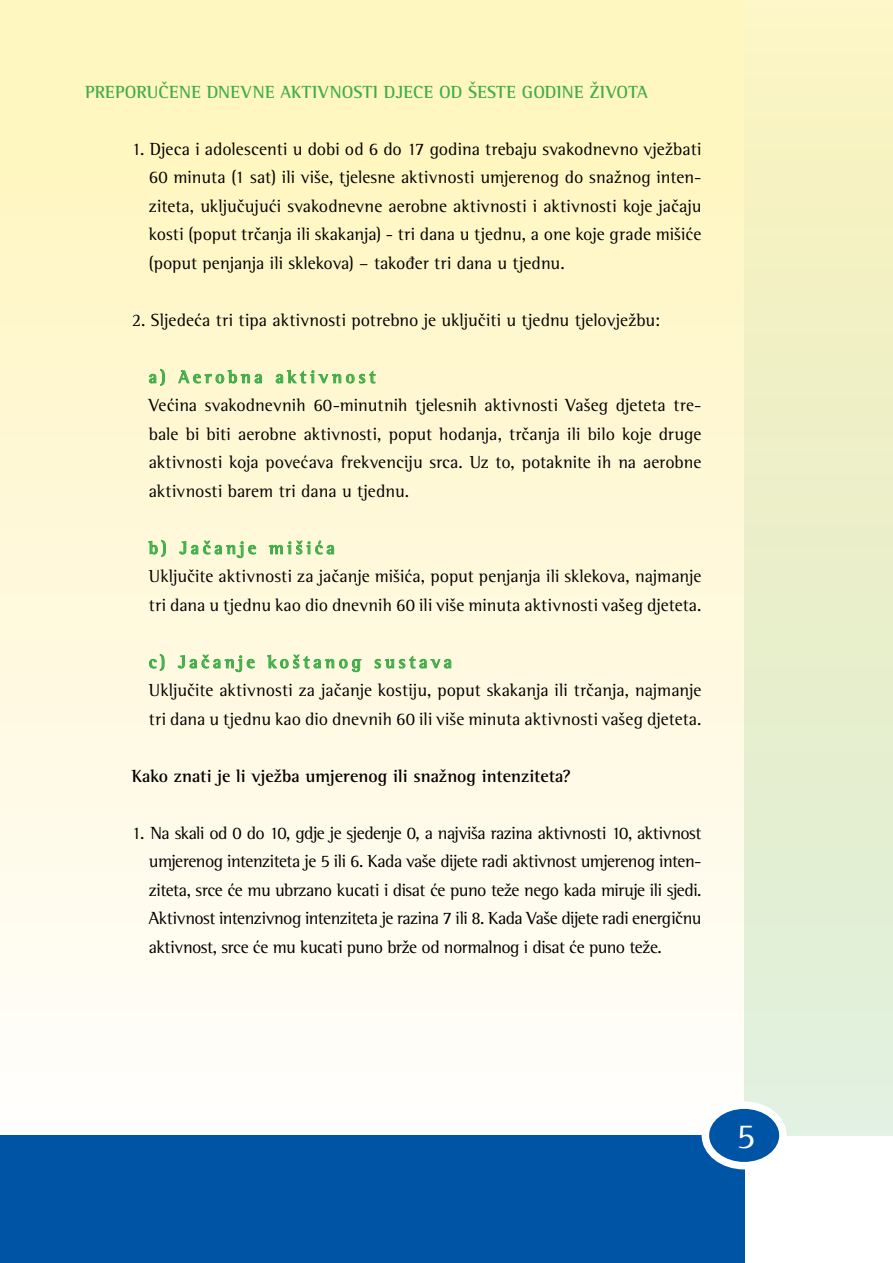
<style>
.page{position:relative;width:893px;height:1263px;background:#fff}
.page>*{position:absolute;margin:0;border:0;box-sizing:border-box;transform-origin:0 0}
.t1{font:36px "Rotis Semi Serif Pro";color:#fff}
.t2{font:18px/28.5px "Rotis Semi Serif Pro";color:#000;text-align:justify}
.t3{font:700 18px "Rotis Semi Serif Pro";letter-spacing:.18em;color:#41ad49}
.t4{font:700 18px "Rotis Semi Serif Pro";letter-spacing:.01em;color:#41ad49}
.t5{font:700 18px "Rotis Semi Serif Pro";color:#000}
</style>
<div class="page">
<div style="left:0;top:0;width:893px;height:1135px;background:linear-gradient(to bottom,#fff5ba,#fffdfc)"></div>
<div style="left:744px;top:0;width:149px;height:1135px;background:linear-gradient(to bottom,#faf3bd,#ddeedc)"></div>
<div style="left:0;top:1135px;width:744px;height:128px;background:#0054a6"></div>
<div style="left:705px;top:1105px;width:78px;height:61px;background:#0054a6;border-radius:50%"></div>
<div style="left:702px;top:1101px;width:85px;height:68px;border:8px solid #fff;border-radius:50%"></div>
<svg style="left:149px;top:368px;width:16px;height:18px"></svg>
<svg style="left:178px;top:369px;width:84px;height:15px"></svg>
<svg style="left:275px;top:369px;width:101px;height:15px;background:#d0e4ae"></svg>
<svg style="left:148px;top:539px;width:18px;height:18px"></svg>
<svg style="left:179px;top:540px;width:77px;height:18px"></svg>
<svg style="left:268px;top:540px;width:66px;height:17px"></svg>
<svg style="left:149px;top:653px;width:16px;height:18px"></svg>
<svg style="left:177px;top:654px;width:78px;height:18px"></svg>
<svg style="left:267px;top:654px;width:95px;height:18px;background:#d2e7bd"></svg>
<svg style="left:374px;top:655px;width:78px;height:14px"></svg>
<p class="t4" style="left:85px;top:81px;width:564px">PREPORUČENE DNEVNE AKTIVNOSTI DJECE OD ŠESTE GODINE ŽIVOTA</p>
<p class="t2" style="left:149px;top:135px;width:554px;text-indent:-17px">1. Djeca i adolescenti u dobi od 6 do 17 godina trebaju svakodnevno vježbati 60 minuta (1 sat) ili više, tjelesne aktivnosti umjerenog do snažnog inten&shy;ziteta, uključujući svakodnevne aerobne aktivnosti i aktivnosti koje jačaju kosti (poput trčanja ili skakanja) - tri dana u tjednu, a one koje grade mišiće (poput penjanja ili sklekova) – također tri dana u tjednu.</p>
<p class="t2" style="left:132px;top:306px;width:530px">2. Sljedeća tri tipa aktivnosti potrebno je uključiti u tjednu tjelovježbu:</p>
<p class="t3" style="left:149px;top:366px;width:228px">a) Aerobna aktivnost</p>
<p class="t2" style="left:149px;top:391px;width:554px">Većina svakodnevnih 60-minutnih tjelesnih aktivnosti Vašeg djeteta tre&shy;bale bi biti aerobne aktivnosti, poput hodanja, trčanja ili bilo koje druge aktivnosti koja povećava frekvenciju srca. Uz to, potaknite ih na aerobne aktivnosti barem tri dana u tjednu.</p>
<p class="t3" style="left:149px;top:537px;width:188px">b) Jačanje mišića</p>
<p class="t2" style="left:149px;top:562px;width:554px">Uključite aktivnosti za jačanje mišića, poput penjanja ili sklekova, najmanje tri dana u tjednu kao dio dnevnih 60 ili više minuta aktivnosti vašeg djeteta.</p>
<p class="t3" style="left:149px;top:651px;width:305px">c) Jačanje koštanog sustava</p>
<p class="t2" style="left:149px;top:676px;width:554px">Uključite aktivnosti za jačanje kostiju, poput skakanja ili trčanja, najmanje tri dana u tjednu kao dio dnevnih 60 ili više minuta aktivnosti vašeg djeteta.</p>
<p class="t5" style="left:132px;top:765px;width:441px">Kako znati je li vježba umjerenog ili snažnog intenziteta?</p>
<p class="t2" style="left:149px;top:819px;width:554px;text-indent:-17px">1. Na skali od 0 do 10, gdje je sjedenje 0, a najviša razina aktivnosti 10, aktivnost umjerenog intenziteta je 5 ili 6. Kada vaše dijete radi aktivnost umjerenog inten&shy;ziteta, srce će mu ubrzano kucati i disat će puno teže nego kada miruje ili sjedi.<br>Aktivnost intenzivnog intenziteta je razina 7 ili 8. Kada Vaše dijete radi energičnu aktivnost, srce će mu kucati puno brže od normalnog i disat će puno teže.</p>
<h1 class="t1" style="left:736px;top:1114px;width:20px">5</h1>
</div>
